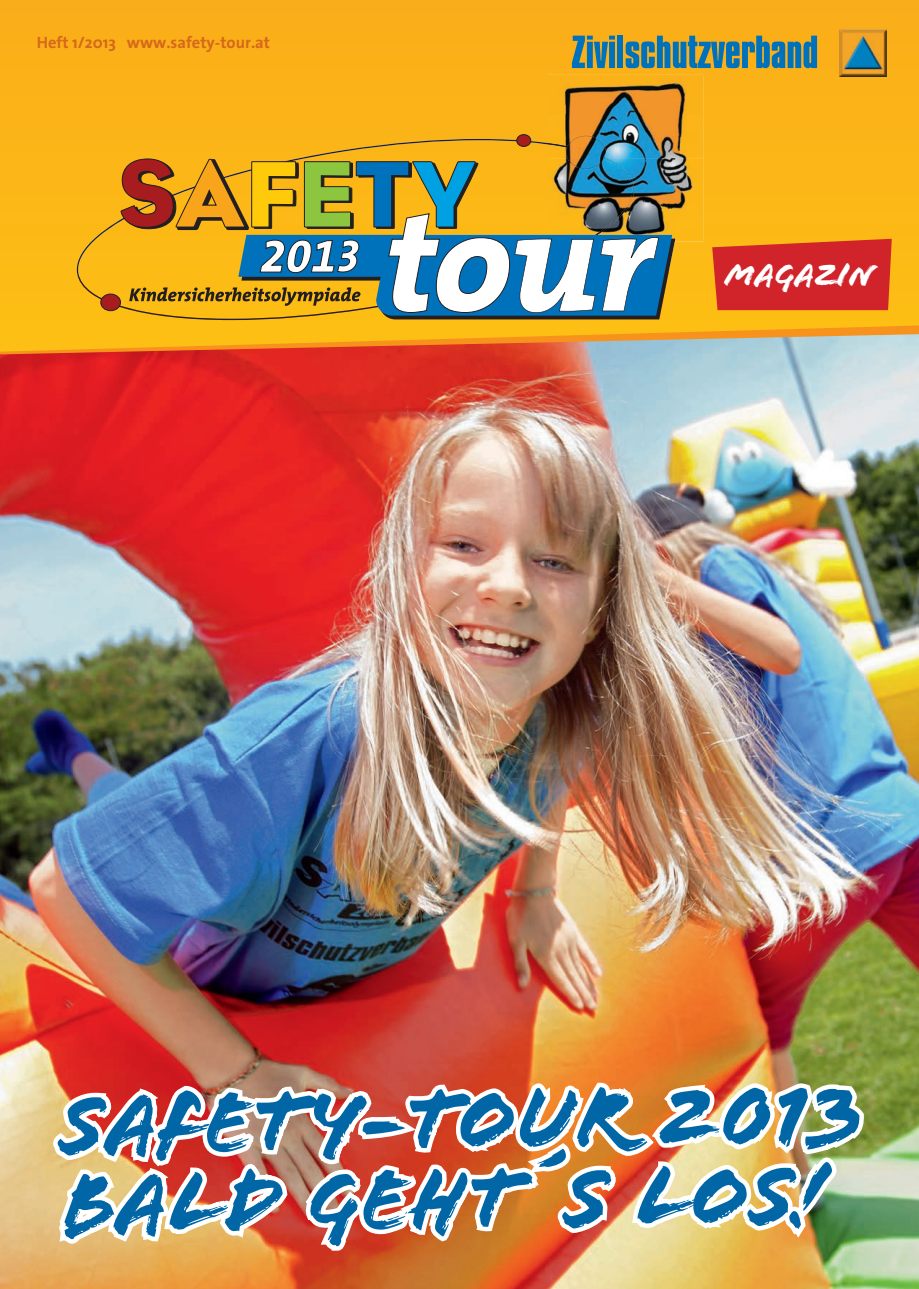
<style>
.page{position:relative;width:919px;height:1289px;background:#fff}
.page>*{position:absolute;margin:0;border:0;box-sizing:border-box;transform-origin:0 0}
.t1{font:90px/79.7px "Flood Std";color:#0166a5}
.t2{font:34.5px "Flood Std";color:#fff}
.t3{font:700 16.5px "The Sans";color:#d5681a}
</style>
<div class="page">
<img style="left:0;top:354px;width:918px;height:934px">
<svg style="left:0;top:351px;width:918px;height:3px;background:#cb7166"></svg>
<svg style="left:0;top:0;width:918px;height:351px;background:#f8b21c"></svg>
<img style="left:839px;top:29px;width:47px;height:47px">
<svg style="left:572px;top:36px;width:43px;height:32px"></svg>
<div style="left:617px;top:36px;width:6px;height:32px;background:#0072bc"></div>
<svg style="left:625px;top:36px;width:192px;height:32px;background:#60897d"></svg>
<svg style="left:712px;top:239px;width:179px;height:71px;background:#d42e28"></svg>
<svg style="left:77px;top:139px;width:557px;height:181px;background:#f3b317"></svg>
<div style="left:101px;top:294px;width:19px;height:17px;background:#a61c1f;border-radius:50%"></div>
<div style="left:100px;top:294px;width:21px;height:17px;border:1px solid #231f20;border-radius:50%"></div>
<div style="left:516px;top:134px;width:15px;height:13px;border:1px solid #231f20;border-radius:50%"></div>
<img style="left:548px;top:75px;width:155px;height:167px">
<svg style="left:121px;top:135px;width:554px;height:184px;background:#a99f5c"></svg>
<img style="left:548px;top:235px;width:124px;height:7px">
<img style="left:548px;top:239px;width:46px;height:3px">
<img style="left:603px;top:237px;width:56px;height:5px">
<img style="left:566px;top:135px;width:39px;height:34px">
<img style="left:49px;top:1077px;width:822px;height:211px">
<p class="t3" style="left:37px;top:29px;width:235px">Heft 1/2013 www.safety-tour.at</p>
<p class="t2" style="left:724px;top:255px;width:152px">MAGAZIN</p>
<p class="t1" style="left:58px;top:1087px;width:805px;rotate:-1deg">SAFETY-TOUR 2013<br>BALD GEHT´S LOS!</p>
</div>
